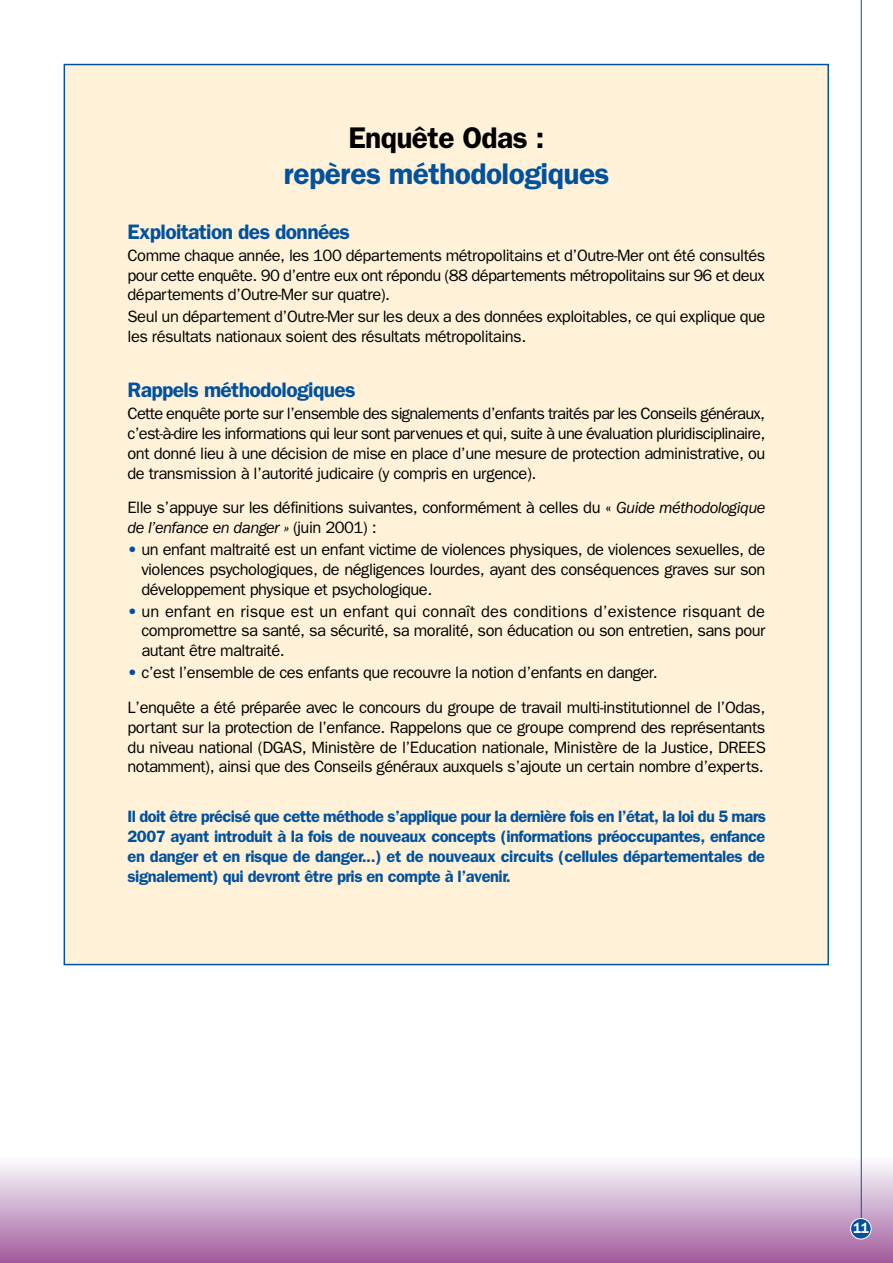
<style>
.page{position:relative;width:893px;height:1263px;background:#fff}
.page>*{position:absolute;margin:0;border:0;box-sizing:border-box;transform-origin:0 0}
.t1{font:600 30px "Franklin Gothic";letter-spacing:-.02em;color:#00519e}
.t2{font:600 30px "Franklin Gothic";letter-spacing:-.02em;color:#000}
.t3{font:600 21px "Franklin Gothic";letter-spacing:-.03em;color:#00519e}
.t4{font:16.5px/19.8px "Franklin Gothic";letter-spacing:-.03em;color:#000;text-align:justify}
.t5{font:600 16.5px/19.8px "Franklin Gothic";letter-spacing:-.03em;color:#00519e;text-align:justify}
.t6{font:600 15px "Franklin Gothic";color:#fff;scale:.85 1}
.s1{font-style:italic}
.s2{color:#00519e}
</style>
<div class="page">
<div style="left:0;top:1157px;width:893px;height:106px;background:linear-gradient(to bottom,#fcfeff,#a25c9c)"></div>
<hr style="left:861px;top:0;width:1px;height:1219px;background:#00519e">
<div style="left:851px;top:1218px;width:20px;height:21px;background:#00519e;border-radius:50%"></div>
<div style="left:850px;top:1218px;width:21px;height:21px;border:1px solid #fff;border-radius:50%"></div>
<div style="left:64px;top:65px;width:764px;height:899px;background:#fff2d9"></div>
<h1 class="t2" style="left:348px;top:120px;width:198px">Enquête Odas :</h1>
<h1 class="t1" style="left:283px;top:156px;width:328px">repères méthodologiques</h1>
<p class="t3" style="left:128px;top:219px;width:224px">Exploitation des données</p>
<p class="t4" style="left:128px;top:245px;width:639px">Comme chaque année, les 100 départements métropolitains et d’Outre-Mer ont été consultés pour cette enquête. 90 d’entre eux ont répondu (88 départements métropolitains sur 96 et deux départements d’Outre-Mer sur quatre).</p>
<p class="t4" style="left:128px;top:306px;width:639px">Seul un département d’Outre-Mer sur les deux a des données exploitables, ce qui explique que les résultats nationaux soient des résultats métropolitains.</p>
<p class="t3" style="left:128px;top:378px;width:230px">Rappels méthodologiques</p>
<p class="t4" style="left:128px;top:403px;width:639px">Cette enquête porte sur l’ensemble des signalements d’enfants traités par les Conseils généraux, c’est-à-dire les informations qui leur sont parvenues et qui, suite à une évaluation pluridisciplinaire, ont donné lieu à une décision de mise en place d’une mesure de protection administrative, ou de transmission à l’autorité judicaire (y compris en urgence).</p>
<p class="t4" style="left:128px;top:497px;width:639px">Elle s’appuye sur les définitions suivantes, conformément à celles du « <span class="s1">Guide méthodologique de l’enfance en danger »</span> (juin 2001) :</p>
<p class="t4" style="left:141px;top:539px;width:625px;text-indent:-14px"><span class="s2">•</span> un enfant maltraité est un enfant victime de violences physiques, de violences sexuelles, de violences psychologiques, de négligences lourdes, ayant des conséquences graves sur son développement physique et psychologique.</p>
<p class="t4" style="left:141px;top:601px;width:626px;text-indent:-14px"><span class="s2">•</span> un enfant en risque est un enfant qui connaît des conditions d’existence risquant de compromettre sa santé, sa sécurité, sa moralité, son éducation ou son entretien, sans pour autant être maltraité.</p>
<p class="t4" style="left:128px;top:655px;width:639px;line-height:34.8px"><span class="s2">•</span> c’est l’ensemble de ces enfants que recouvre la notion d’enfants en danger.<br>L’enquête a été préparée avec le concours du groupe de travail multi-institutionnel de l’Odas,</p>
<p class="t4" style="left:128px;top:717px;width:640px">portant sur la protection de l’enfance. Rappelons que ce groupe comprend des représentants du niveau national (DGAS, Ministère de l’Education nationale, Ministère de la Justice, DREES notamment), ainsi que des Conseils généraux auxquels s’ajoute un certain nombre d’experts.</p>
<p class="t5" style="left:128px;top:806px;width:640px">Il doit être précisé que cette méthode s’applique pour la dernière fois en l’état, la loi du 5 mars 2007 ayant introduit à la fois de nouveaux concepts (informations préoccupantes, enfance en danger et en risque de danger...) et de nouveaux circuits (cellules départementales de signalement) qui devront être pris en compte à l’avenir.</p>
<p class="t6" style="left:854px;top:1219px;width:19px">11</p>
</div>
